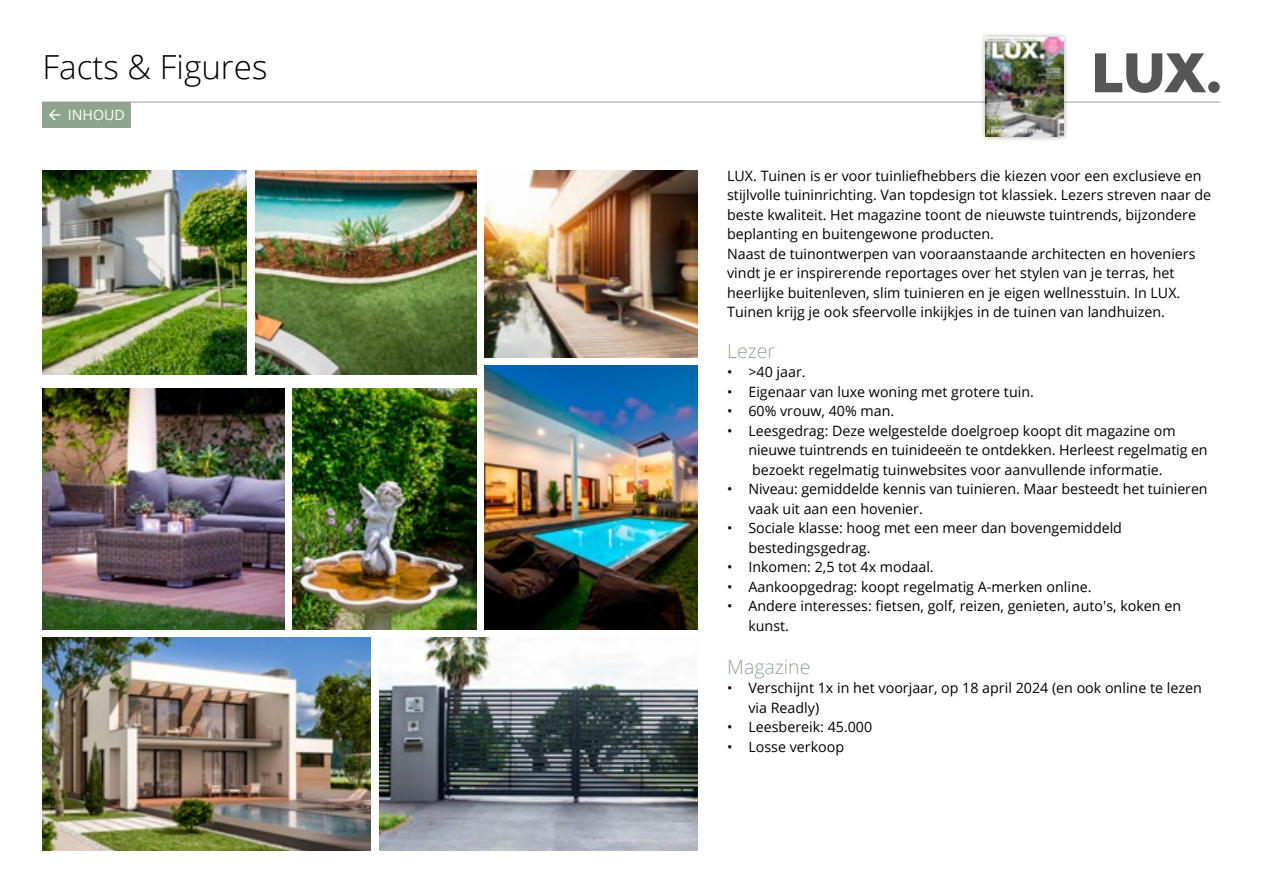
<style>
.page{position:relative;width:1263px;height:893px;background:#fff}
.page>*{position:absolute;margin:0;border:0;box-sizing:border-box;transform-origin:0 0}
.t1{font:900 53.7px "Azo Sans";color:#565656}
.t2{font:300 33.15px "Open Sans";color:#000}
.t3{font:300 19.5px "Open Sans";color:#8fa48d}
.t4{font:14.25px/19.5px "Open Sans";color:#000}
.t5{font:14.25px "Open Sans";color:#fff}
</style>
<div class="page">
<hr style="left:43px;top:102px;width:1177px;height:1px;background:#9c9d9d">
<img style="left:485px;top:366px;width:212px;height:263px">
<img style="left:485px;top:170px;width:212px;height:187px">
<img style="left:255px;top:170px;width:221px;height:204px">
<img style="left:43px;top:389px;width:241px;height:240px">
<img style="left:43px;top:170px;width:204px;height:204px">
<img style="left:293px;top:389px;width:183px;height:240px">
<img style="left:379px;top:638px;width:318px;height:212px">
<img style="left:43px;top:638px;width:328px;height:212px">
<div style="left:43px;top:102px;width:88px;height:26px;background:#8fa48d"></div>
<div style="left:979px;top:31px;width:90px;height:111px;background:#000;opacity:.31"></div>
<img style="left:985px;top:37px;width:78px;height:99px">
<h2 class="t2" style="left:43px;top:45px;width:226px">Facts &amp; Figures</h2>
<p class="t5" style="left:68px;top:105px;width:59px">INHOUD</p>
<h1 class="t1" style="left:1092px;top:37px;width:132px">LUX.</h1>
<p class="t4" style="left:727px;top:166px;width:486px">LUX. Tuinen is er voor tuinliefhebbers die kiezen voor een exclusieve en stijlvolle tuininrichting. Van topdesign tot klassiek. Lezers streven naar de beste kwaliteit. Het magazine toont de nieuwste tuintrends, bijzondere beplanting en buitengewone producten.<br>Naast de tuinontwerpen van vooraanstaande architecten en hoveniers vindt je er inspirerende reportages over het stylen van je terras, het heerlijke buitenleven, slim tuinieren en je eigen wellnesstuin. In LUX.<br>Tuinen krijg je ook sfeervolle inkijkjes in de tuinen van landhuizen.</p>
<h3 class="t3" style="left:727px;top:337px;width:49px">Lezer</h3>
<p class="t4" style="left:727px;top:362px;width:80px">• &gt;40 jaar.</p>
<p class="t4" style="left:727px;top:382px;width:308px">• Eigenaar van luxe woning met grotere tuin.</p>
<p class="t4" style="left:727px;top:401px;width:169px">• 60% vrouw, 40% man.</p>
<p class="t4" style="left:748px;top:421px;width:461px;text-indent:-21px">• Leesgedrag: Deze welgestelde doelgroep koopt dit magazine om nieuwe tuintrends en tuinideeën te ontdekken. Herleest regelmatig en bezoekt regelmatig tuinwebsites voor aanvullende informatie.</p>
<p class="t4" style="left:748px;top:479px;width:461px;text-indent:-21px">• Niveau: gemiddelde kennis van tuinieren. Maar besteedt het tuinieren vaak uit aan een hovenier.</p>
<p class="t4" style="left:748px;top:518px;width:375px;text-indent:-21px">• Sociale klasse: hoog met een meer dan bovengemiddeld bestedingsgedrag.</p>
<p class="t4" style="left:727px;top:557px;width:208px">• Inkomen: 2,5 tot 4x modaal.</p>
<p class="t4" style="left:727px;top:576px;width:366px">• Aankoopgedrag: koopt regelmatig A-merken online.</p>
<p class="t4" style="left:748px;top:596px;width:434px;text-indent:-21px">• Andere interesses: fietsen, golf, reizen, genieten, auto's, koken en kunst.</p>
<h3 class="t3" style="left:727px;top:653px;width:85px">Magazine</h3>
<p class="t4" style="left:748px;top:678px;width:455px;text-indent:-21px">• Verschijnt 1x in het voorjaar, op 18 april 2024 (en ook online te lezen via Readly)</p>
<p class="t4" style="left:727px;top:717px;width:147px">• Leesbereik: 45.000</p>
<p class="t4" style="left:727px;top:736px;width:118px">• Losse verkoop</p>
</div>
